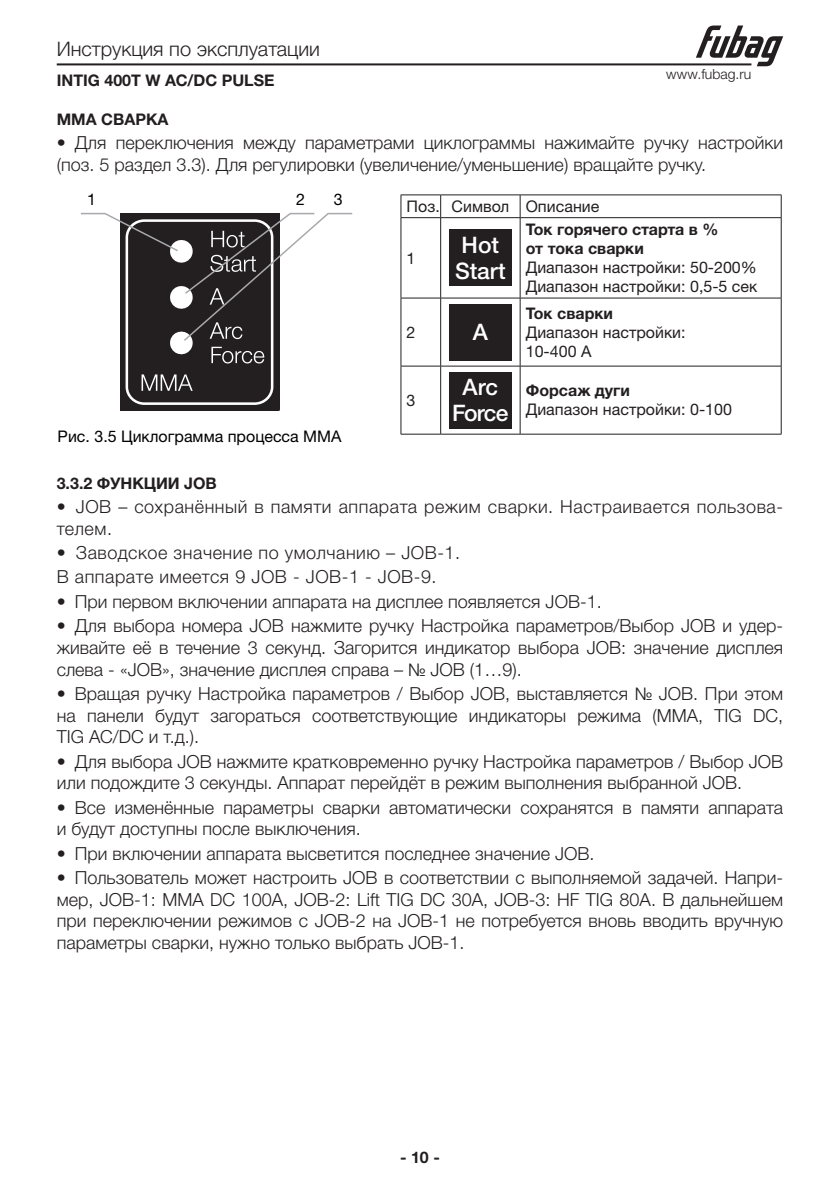
<style>
.page{position:relative;width:840px;height:1191px;background:#fff}
.page>*{position:absolute;margin:0;border:0;box-sizing:border-box;transform-origin:0 0}
.t1{font:500 22.8px/25.6px "Helvetica Neue LTW1 G";color:#fff}
.t2{font:500 22.8px/25.6px "Helvetica Neue LTW1 G";letter-spacing:-.03em;color:#fff;text-align:center}
.t3{font:300 20px "Helvetica Neue LTW1 G";color:#231f20}
.t4{font:300 18px/21.6px "Helvetica Neue LTW1 G";color:#231f20}
.t5{font:300 18px/21.6px "Helvetica Neue LTW1 G";letter-spacing:.03em;color:#231f20}
.t6{font:16px/19.2px "Helvetica Neue LTW1 G";color:#231f20}
.t7{font:700 16px "Helvetica Neue LTW1 G";color:#231f20}
.t8{font:16px "Helvetica Neue LTW1 G";color:#000}
.t9{font:300 14px "Helvetica Neue LTW1 G";color:#231f20}
.s1{font-weight:700}
</style>
<div class="page">
<hr style="left:57px;top:63px;width:694px;height:2px;background:#231f20">
<svg style="left:695px;top:26px;width:87px;height:40px"></svg>
<hr style="left:400px;top:194px;width:40px;height:1px;background:#231f20">
<svg style="left:400px;top:195px;width:1px;height:22px"></svg>
<hr style="left:440px;top:194px;width:80px;height:1px;background:#231f20">
<svg style="left:440px;top:195px;width:1px;height:22px"></svg>
<hr style="left:520px;top:194px;width:261px;height:1px;background:#231f20">
<svg style="left:519px;top:195px;width:1px;height:22px"></svg>
<svg style="left:780px;top:195px;width:1px;height:22px"></svg>
<hr style="left:400px;top:217px;width:40px;height:1px;background:#231f20">
<hr style="left:400px;top:218px;width:1px;height:80px;background:#231f20">
<hr style="left:440px;top:217px;width:80px;height:1px;background:#231f20">
<hr style="left:440px;top:218px;width:1px;height:80px;background:#231f20">
<hr style="left:520px;top:217px;width:261px;height:1px;background:#231f20">
<hr style="left:519px;top:218px;width:1px;height:80px;background:#231f20">
<hr style="left:780px;top:218px;width:1px;height:80px;background:#231f20">
<hr style="left:400px;top:298px;width:40px;height:1px;background:#231f20">
<hr style="left:400px;top:298px;width:1px;height:68px;background:#231f20">
<hr style="left:440px;top:298px;width:80px;height:1px;background:#231f20">
<hr style="left:440px;top:298px;width:1px;height:68px;background:#231f20">
<hr style="left:520px;top:298px;width:261px;height:1px;background:#231f20">
<hr style="left:519px;top:298px;width:1px;height:68px;background:#231f20">
<hr style="left:780px;top:298px;width:1px;height:68px;background:#231f20">
<hr style="left:400px;top:366px;width:40px;height:1px;background:#231f20">
<hr style="left:400px;top:366px;width:1px;height:68px;background:#231f20">
<hr style="left:440px;top:366px;width:80px;height:1px;background:#231f20">
<hr style="left:440px;top:366px;width:1px;height:68px;background:#231f20">
<hr style="left:520px;top:366px;width:261px;height:1px;background:#231f20">
<hr style="left:519px;top:366px;width:1px;height:68px;background:#231f20">
<hr style="left:780px;top:366px;width:1px;height:68px;background:#231f20">
<hr style="left:400px;top:434px;width:40px;height:1px;background:#231f20">
<hr style="left:440px;top:434px;width:80px;height:1px;background:#231f20">
<hr style="left:520px;top:434px;width:261px;height:1px;background:#231f20">
<div style="left:449px;top:229px;width:62px;height:57px;background:#231f20"></div>
<div style="left:449px;top:304px;width:62px;height:56px;background:#231f20"></div>
<div style="left:449px;top:372px;width:62px;height:56px;background:#231f20"></div>
<svg style="left:81px;top:212px;width:272px;height:198px"></svg>
<p class="t3" style="left:57px;top:37px;width:264px">Инструкция по эксплуатации</p>
<p class="t7" style="left:57px;top:70px;width:219px">INTIG 400T W AC/DC PULSE</p>
<p class="t9" style="left:665px;top:66px;width:87px">www.fubag.ru</p>
<p class="t7" style="left:57px;top:109px;width:113px">MMA СВАРКА</p>
<p class="t4" style="left:57px;top:132px;width:727px">• Для переключения между параметрами циклограммы нажимайте ручку настройки (поз. 5 раздел 3.3). Для регулировки (увеличение/уменьшение) вращайте ручку.</p>
<p class="t6" style="left:406px;top:197px;width:194px">Поз. Символ Описание</p>
<p class="t6" style="left:406px;top:248px;width:10px">1</p>
<p class="t8" style="left:87px;top:190px;width:10px">1</p>
<p class="t8" style="left:296px;top:190px;width:10px">2</p>
<p class="t8" style="left:334px;top:190px;width:10px">3</p>
<p class="t6" style="left:525px;top:219px;width:233px"><span class="s1">Ток горячего старта в %<br>от тока сварки<br></span>Диапазон настройки: 50-200%<br>Диапазон настройки: 0,5-5 сек</p>
<p class="t1" style="left:455px;top:232px;width:52px">Hot<br>Start</p>
<p class="t6" style="left:406px;top:322px;width:10px">2</p>
<p class="t1" style="left:472px;top:319px;width:17px">А</p>
<p class="t6" style="left:525px;top:303px;width:161px"><span class="s1">Ток сварки<br></span>Диапазон настройки:<br>10-400 А</p>
<p class="t8" style="left:58px;top:426px;width:285px">Рис. 3.5 Циклограмма процесса MMA</p>
<p class="t6" style="left:406px;top:390px;width:10px">3</p>
<p class="t2" style="left:452px;top:374px;width:58px">Аrc<br>Force</p>
<p class="t6" style="left:525px;top:381px;width:207px"><span class="s1">Форсаж дуги<br></span>Диапазон настройки: 0-100</p>
<p class="t7" style="left:57px;top:473px;width:161px">3.3.2 ФУНКЦИИ JOB</p>
<p class="t5" style="left:57px;top:495px;width:727px">• JOB – сохранённый в памяти аппарата режим сварки. Настраивается пользова&shy;телем.</p>
<p class="t5" style="left:57px;top:540px;width:404px;line-height:24.4px">• Заводское значение по умолчанию – JOB-1.<br>В аппарате имеется 9 JOB - JOB-1 - JOB-9.</p>
<p class="t4" style="left:57px;top:590px;width:546px">• При первом включении аппарата на дисплее появляется JOB-1.</p>
<p class="t4" style="left:57px;top:615px;width:727px;text-align:justify">• Для выбора номера JOB нажмите ручку Настройка параметров/Выбор JOB и удер&shy;живайте её в течение 3 секунд. Загорится индикатор выбора JOB: значение дисплея слева - «JOB», значение дисплея справа – № JOB (1…9).</p>
<p class="t4" style="left:57px;top:682px;width:727px;text-align:justify">• Вращая ручку Настройка параметров / Выбор JOB, выставляется № JOB. При этом на панели будут загораться соответствующие индикаторы режима (MMA, TIG DC, TIG AC/DC и т.д.).</p>
<p class="t4" style="left:57px;top:750px;width:727px">• Для выбора JOB нажмите кратковременно ручку Настройка параметров / Выбор JOB или подождите 3 секунды. Аппарат перейдёт в режим выполнения выбранной JOB.</p>
<p class="t4" style="left:57px;top:796px;width:727px">• Все изменённые параметры сварки автоматически сохранятся в памяти аппарата и будут доступны после выключения.</p>
<p class="t4" style="left:57px;top:842px;width:539px">• При включении аппарата высветится последнее значение JOB.</p>
<p class="t4" style="left:57px;top:867px;width:727px;text-align:justify">• Пользователь может настроить JOB в соответствии с выполняемой задачей. Напри&shy;мер, JOB-1: MMA DC 100A, JOB-2: Lift TIG DC 30A, JOB-3: HF TIG 80A. В дальнейшем при переключении режимов с JOB-2 на JOB-1 не потребуется вновь вводить вручную параметры сварки, нужно только выбрать JOB-1.</p>
<p class="t7" style="left:400px;top:1147px;width:41px">- 10 -</p>
</div>
